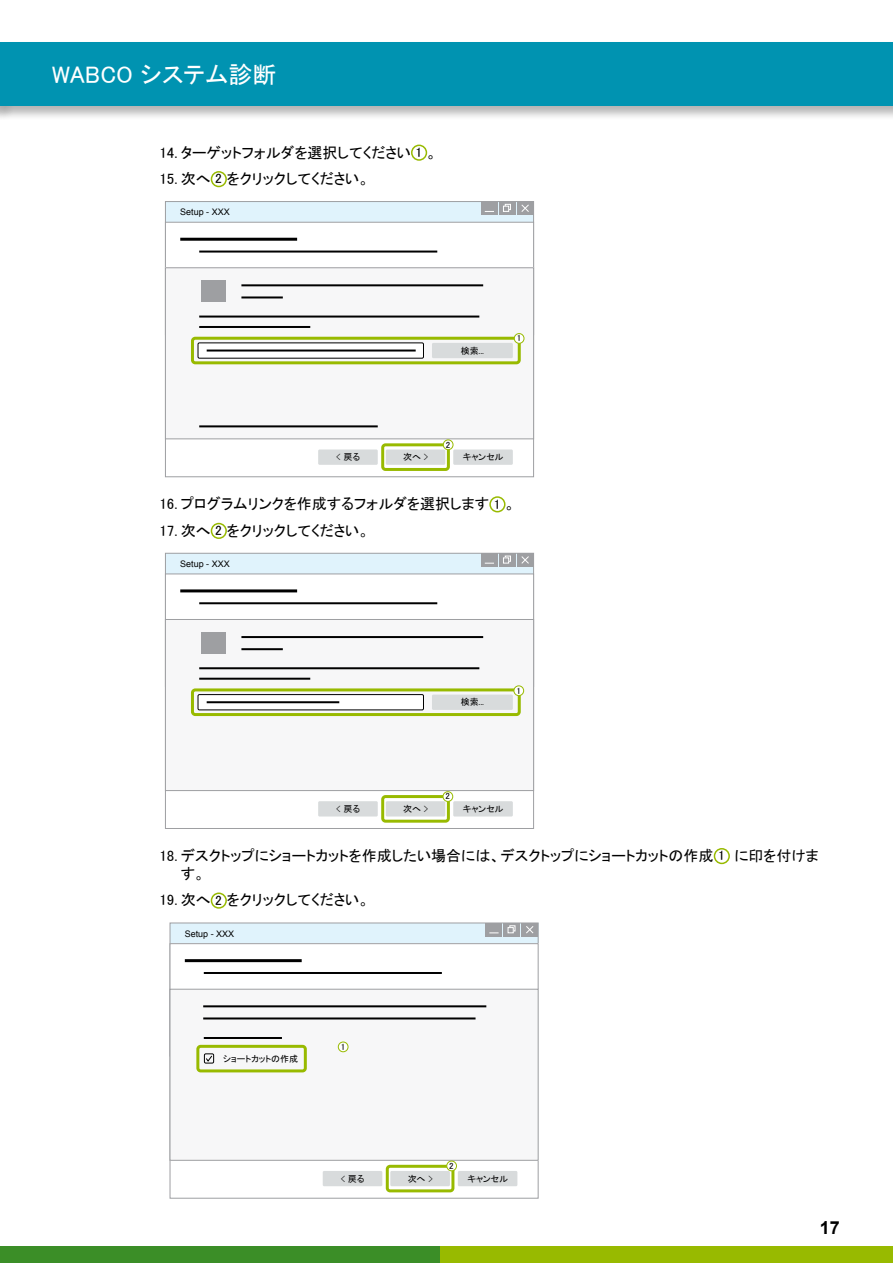
<style>
.page{position:relative;width:893px;height:1263px;background:#fff}
.page>*{position:absolute;margin:0;border:0;box-sizing:border-box;transform-origin:0 0}
.t1{font:24px "MS P Gothic";color:#fff}
.t2{font:700 18px "Arial";color:#000}
.t3{font:15px/18px "MS P Gothic";color:#000}
.t4{font:9px "MS P Gothic";color:#000}
.t5{font:9px "Arial";color:#000}
.s1{font-size:13.5px}
</style>
<div class="page">
<div style="left:0;top:1246px;width:440px;height:17px;background:#3b8e27"></div>
<div style="left:440px;top:1246px;width:453px;height:17px;background:#98ba00"></div>
<div style="left:0;top:40px;width:893px;height:80px;background:#000;opacity:.3"></div>
<div style="left:0;top:43px;width:893px;height:63px;background:#0093b1"></div>
<div style="left:411px;top:145px;width:16px;height:16px;border:2px solid #98ba00;border-radius:50%"></div>
<div style="left:211px;top:171px;width:16px;height:16px;border:2px solid #98ba00;border-radius:50%"></div>
<div style="left:165px;top:202px;width:369px;height:133px;background:#e0f3fc"></div>
<div style="left:165px;top:222px;width:369px;height:255px;background:#fff"></div>
<div style="left:165px;top:268px;width:369px;height:171px;background:#f7f7f8"></div>
<div style="left:165px;top:267px;width:369px;height:172px;border:1px solid #9e9fa2"></div>
<hr style="left:180px;top:238px;width:117px;height:3px;background:#000">
<hr style="left:199px;top:251px;width:238px;height:2px;background:#000">
<hr style="left:199px;top:316px;width:280px;height:2px;background:#000">
<hr style="left:199px;top:326px;width:111px;height:2px;background:#000">
<hr style="left:199px;top:425px;width:179px;height:2px;background:#000">
<hr style="left:241px;top:284px;width:242px;height:2px;background:#000">
<hr style="left:241px;top:296px;width:42px;height:2px;background:#000">
<div style="left:381px;top:443px;width:69px;height:28px;border:3px solid #98ba00;border-radius:3px"></div>
<div style="left:386px;top:449px;width:59px;height:16px;background:#d8dbdc"></div>
<div style="left:318px;top:449px;width:60px;height:16px;background:#d8dbdc"></div>
<div style="left:453px;top:449px;width:60px;height:16px;background:#d8dbdc"></div>
<div style="left:432px;top:343px;width:81px;height:15px;background:#d8dbdc"></div>
<div style="left:517px;top:202px;width:17px;height:13px;background:#9e9fa2"></div>
<div style="left:499px;top:202px;width:17px;height:13px;background:#9e9fa2"></div>
<div style="left:481px;top:202px;width:17px;height:13px;background:#9e9fa2"></div>
<svg style="left:521px;top:204px;width:8px;height:8px"></svg>
<svg style="left:503px;top:204px;width:8px;height:8px"></svg>
<div style="left:198px;top:343px;width:225px;height:15px;background:#fff"></div>
<div style="left:197px;top:342px;width:227px;height:17px;border:1px solid #000"></div>
<hr style="left:207px;top:349px;width:209px;height:2px;background:#000">
<div style="left:201px;top:281px;width:24px;height:21px;background:#9e9fa2"></div>
<div style="left:191px;top:337px;width:330px;height:27px;border:3px solid #98ba00;border-radius:3px"></div>
<div style="left:514px;top:334px;width:10px;height:9px;background:#fff;border-radius:50%"></div>
<div style="left:514px;top:333px;width:10px;height:11px;border:1px solid #98ba00;border-radius:50%"></div>
<div style="left:443px;top:440px;width:10px;height:10px;background:#fff;border-radius:50%"></div>
<div style="left:443px;top:439px;width:10px;height:11px;border:1px solid #98ba00;border-radius:50%"></div>
<div style="left:489px;top:496px;width:16px;height:16px;border:2px solid #98ba00;border-radius:50%"></div>
<div style="left:211px;top:523px;width:16px;height:16px;border:2px solid #98ba00;border-radius:50%"></div>
<div style="left:165px;top:553px;width:369px;height:133px;background:#e0f3fc"></div>
<div style="left:165px;top:574px;width:369px;height:254px;background:#fff"></div>
<div style="left:165px;top:619px;width:369px;height:171px;background:#f7f7f8"></div>
<div style="left:165px;top:619px;width:369px;height:172px;border:1px solid #9e9fa2"></div>
<hr style="left:180px;top:589px;width:117px;height:3px;background:#000">
<hr style="left:199px;top:602px;width:238px;height:2px;background:#000">
<hr style="left:199px;top:667px;width:280px;height:2px;background:#000">
<hr style="left:199px;top:678px;width:111px;height:2px;background:#000">
<hr style="left:241px;top:636px;width:242px;height:2px;background:#000">
<hr style="left:241px;top:648px;width:42px;height:2px;background:#000">
<div style="left:381px;top:795px;width:69px;height:28px;border:3px solid #98ba00;border-radius:3px"></div>
<div style="left:386px;top:801px;width:59px;height:15px;background:#d8dbdc"></div>
<div style="left:318px;top:801px;width:60px;height:15px;background:#d8dbdc"></div>
<div style="left:453px;top:801px;width:60px;height:15px;background:#d8dbdc"></div>
<div style="left:432px;top:695px;width:81px;height:15px;background:#d8dbdc"></div>
<div style="left:517px;top:553px;width:17px;height:14px;background:#9e9fa2"></div>
<div style="left:499px;top:553px;width:17px;height:14px;background:#9e9fa2"></div>
<div style="left:481px;top:553px;width:17px;height:14px;background:#9e9fa2"></div>
<svg style="left:521px;top:556px;width:8px;height:8px"></svg>
<div style="left:505px;top:555px;width:6px;height:7px;border:1px solid #fff"></div>
<div style="left:503px;top:557px;width:6px;height:7px;border:1px solid #fff"></div>
<div style="left:198px;top:695px;width:225px;height:15px;background:#fff"></div>
<div style="left:197px;top:694px;width:227px;height:16px;border:1px solid #000"></div>
<hr style="left:207px;top:701px;width:132px;height:2px;background:#000">
<div style="left:201px;top:632px;width:24px;height:22px;background:#9e9fa2"></div>
<div style="left:191px;top:688px;width:330px;height:28px;border:3px solid #98ba00;border-radius:3px"></div>
<div style="left:514px;top:686px;width:10px;height:10px;background:#fff;border-radius:50%"></div>
<div style="left:513px;top:685px;width:11px;height:11px;border:1px solid #98ba00;border-radius:50%"></div>
<div style="left:443px;top:792px;width:10px;height:9px;background:#fff;border-radius:50%"></div>
<div style="left:442px;top:791px;width:11px;height:11px;border:1px solid #98ba00;border-radius:50%"></div>
<div style="left:714px;top:848px;width:16px;height:16px;border:2px solid #98ba00;border-radius:50%"></div>
<div style="left:211px;top:892px;width:16px;height:17px;border:2px solid #98ba00;border-radius:50%"></div>
<div style="left:170px;top:923px;width:368px;height:133px;background:#e0f3fc"></div>
<div style="left:170px;top:944px;width:368px;height:254px;background:#fff"></div>
<div style="left:170px;top:989px;width:368px;height:171px;background:#f7f7f8"></div>
<div style="left:170px;top:989px;width:369px;height:172px;border:1px solid #9e9fa2"></div>
<hr style="left:185px;top:959px;width:117px;height:3px;background:#000">
<hr style="left:204px;top:972px;width:238px;height:2px;background:#000">
<hr style="left:204px;top:1037px;width:78px;height:2px;background:#000">
<hr style="left:203px;top:1005px;width:283px;height:2px;background:#000">
<hr style="left:203px;top:1017px;width:273px;height:2px;background:#000">
<div style="left:386px;top:1165px;width:68px;height:27px;border:3px solid #98ba00;border-radius:3px"></div>
<div style="left:390px;top:1171px;width:60px;height:15px;background:#d8dbdc"></div>
<div style="left:323px;top:1171px;width:59px;height:15px;background:#d8dbdc"></div>
<div style="left:458px;top:1171px;width:59px;height:15px;background:#d8dbdc"></div>
<div style="left:521px;top:923px;width:17px;height:13px;background:#9e9fa2"></div>
<div style="left:503px;top:923px;width:17px;height:13px;background:#9e9fa2"></div>
<div style="left:486px;top:923px;width:16px;height:13px;background:#9e9fa2"></div>
<svg style="left:526px;top:926px;width:8px;height:8px"></svg>
<svg style="left:509px;top:925px;width:6px;height:7px"></svg>
<div style="left:507px;top:927px;width:7px;height:6px;border:1px solid #fff"></div>
<svg style="left:206px;top:1055px;width:6px;height:6px"></svg>
<div style="left:204px;top:1053px;width:10px;height:10px;border:1px solid #000"></div>
<div style="left:196px;top:1045px;width:111px;height:27px;border:3px solid #98ba00;border-radius:3px"></div>
<div style="left:338px;top:1042px;width:10px;height:10px;background:#fff;border-radius:50%"></div>
<div style="left:338px;top:1041px;width:11px;height:11px;border:1px solid #98ba00;border-radius:50%"></div>
<div style="left:447px;top:1161px;width:9px;height:10px;background:#fff;border-radius:50%"></div>
<div style="left:446px;top:1160px;width:11px;height:11px;border:1px solid #98ba00;border-radius:50%"></div>
<h1 class="t1" style="left:52px;top:62px;width:226px">WABCO システム診断</h1>
<p class="t3" style="left:159px;top:143px;width:279px">14. ターゲットフォルダを選択してください <span class="s1">1</span> 。</p>
<p class="t3" style="left:159px;top:170px;width:211px">15. 次へ <span class="s1">2</span> をクリックしてください。</p>
<p class="t5" style="left:180px;top:206px;width:51px">Setup - XXX</p>
<p class="t4" style="left:461px;top:346px;width:25px">検索...</p>
<p class="t4" style="left:517px;top:334px;width:6px">1</p>
<p class="t4" style="left:446px;top:440px;width:6px">2</p>
<p class="t4" style="left:336px;top:452px;width:25px">&lt; 戻る</p>
<p class="t4" style="left:403px;top:452px;width:27px">次へ &gt;</p>
<p class="t4" style="left:463px;top:452px;width:42px">キャンセル</p>
<p class="t3" style="left:159px;top:495px;width:357px">16. プログラムリンクを作成するフォルダを選択します <span class="s1">1</span> 。</p>
<p class="t3" style="left:159px;top:521px;width:211px">17. 次へ <span class="s1">2</span> をクリックしてください。</p>
<p class="t5" style="left:180px;top:558px;width:51px">Setup - XXX</p>
<p class="t4" style="left:461px;top:698px;width:25px">検索...</p>
<p class="t4" style="left:516px;top:686px;width:6px">1</p>
<p class="t4" style="left:445px;top:792px;width:6px">2</p>
<p class="t4" style="left:336px;top:804px;width:25px">&lt; 戻る</p>
<p class="t4" style="left:403px;top:804px;width:27px">次へ &gt;</p>
<p class="t4" style="left:463px;top:804px;width:42px">キャンセル</p>
<p class="t3" style="left:181px;top:846px;width:640px;text-indent:-21px">18. デスクトップにショートカットを作成したい場合には、デスクトップにショートカットの作成 <span class="s1">1</span> に印を付けます。</p>
<p class="t3" style="left:159px;top:891px;width:211px">19. 次へ <span class="s1">2</span> をクリックしてください。</p>
<p class="t5" style="left:185px;top:928px;width:51px">Setup - XXX</p>
<p class="t4" style="left:223px;top:1054px;width:76px">ショートカットの作成</p>
<p class="t4" style="left:341px;top:1042px;width:6px">1</p>
<p class="t4" style="left:449px;top:1161px;width:6px">2</p>
<p class="t4" style="left:341px;top:1174px;width:25px">&lt; 戻る</p>
<p class="t4" style="left:408px;top:1174px;width:27px">次へ &gt;</p>
<p class="t4" style="left:467px;top:1174px;width:42px">キャンセル</p>
<p class="t2" style="left:820px;top:1215px;width:22px">17</p>
</div>
